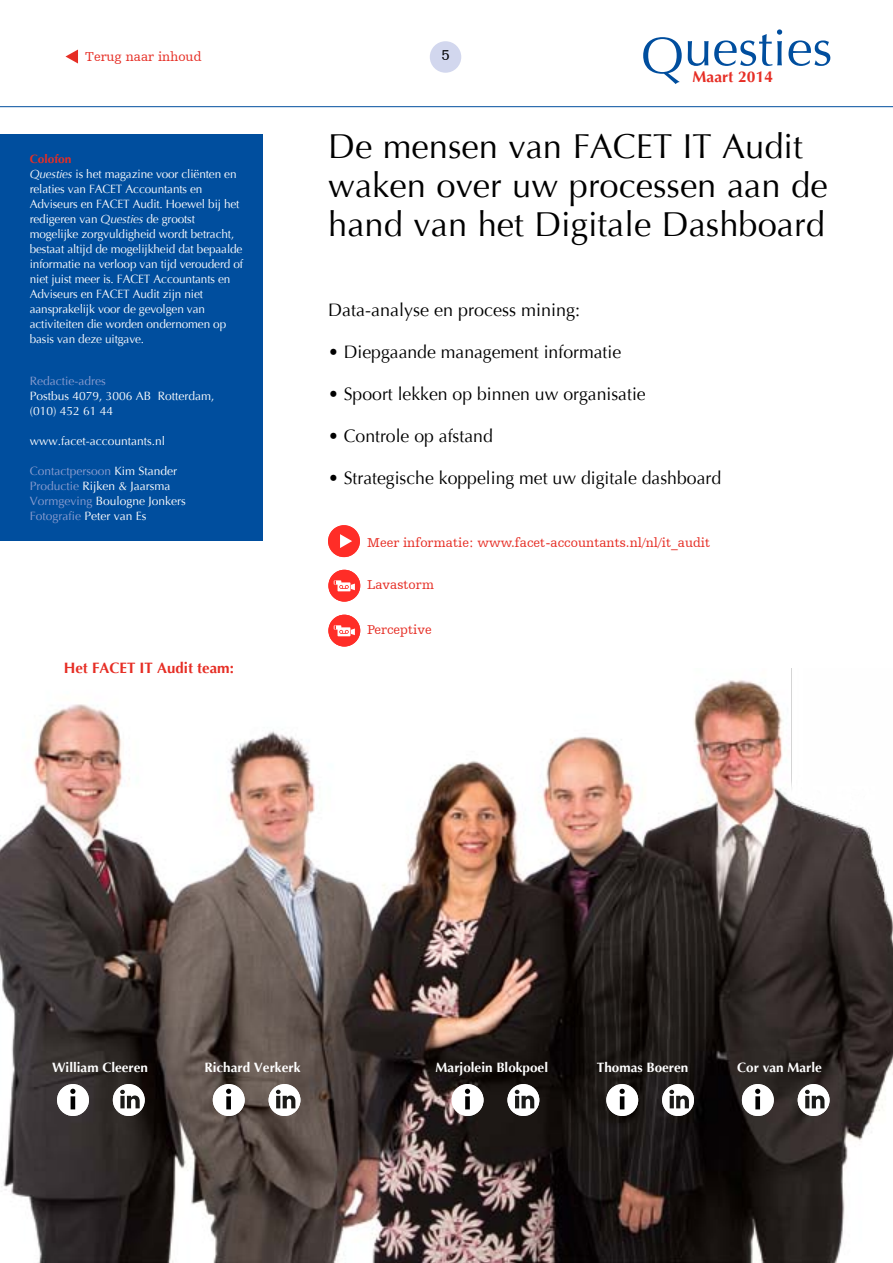
<style>
.page{position:relative;width:893px;height:1263px;background:#fff}
.page>*{position:absolute;margin:0;border:0;box-sizing:border-box;transform-origin:0 0}
.t1{font:51.45px "Optima";color:#004e9e}
.t2{font:34.5px/39px "Optima";color:#000}
.t3{font:18px "Optima";color:#000}
.t4{font:700 15.6px "Optima";color:#e62e25}
.t5{font:700 15px "Optima";color:#e62e25}
.t6{font:15px "Humanist Slabserif 712 BT";color:#000}
.t7{font:13.5px "Humanist Slabserif 712 BT";color:#e62e25}
.t8{font:700 13.5px "Optima";color:#fff}
.t9{font:12px/15px "Optima";letter-spacing:-.01em;color:#fff}
.t10{font:12px "Optima";color:#8d9ed0}
.s1{font-weight:700;color:#e62e25}
.s2{font-style:italic}
.s3{color:#8d9ed0}
</style>
<div class="page">
<div style="left:430px;top:41px;width:31px;height:32px;background:#d2d7ee;border-radius:50%"></div>
<svg style="left:65px;top:50px;width:13px;height:14px"></svg>
<hr style="left:0;top:106px;width:893px;height:1px;background:#004e9e">
<img style="left:0;top:669px;width:893px;height:594px">
<div style="left:328px;top:570px;width:32px;height:32px;background:#ff2d27;border-radius:50%"></div>
<svg style="left:334px;top:580px;width:21px;height:11px"></svg>
<div style="left:328px;top:615px;width:32px;height:31px;background:#ff2d27;border-radius:50%"></div>
<svg style="left:334px;top:625px;width:21px;height:11px"></svg>
<div style="left:328px;top:525px;width:32px;height:32px;background:#ff2d27;border-radius:50%"></div>
<svg style="left:340px;top:534px;width:12px;height:14px"></svg>
<div style="left:0;top:135px;width:263px;height:406px;background:#004e9e"></div>
<div style="left:57px;top:1084px;width:32px;height:32px;background:#fff;border-radius:50%"></div>
<svg style="left:70px;top:1089px;width:5px;height:20px"></svg>
<div style="left:113px;top:1084px;width:32px;height:32px;background:#fff;border-radius:50%"></div>
<svg style="left:120px;top:1090px;width:20px;height:18px"></svg>
<div style="left:213px;top:1084px;width:32px;height:32px;background:#fff;border-radius:50%"></div>
<svg style="left:226px;top:1089px;width:5px;height:20px"></svg>
<div style="left:269px;top:1084px;width:31px;height:32px;background:#fff;border-radius:50%"></div>
<svg style="left:276px;top:1090px;width:19px;height:18px"></svg>
<div style="left:452px;top:1084px;width:31px;height:32px;background:#fff;border-radius:50%"></div>
<svg style="left:465px;top:1089px;width:5px;height:20px"></svg>
<div style="left:507px;top:1084px;width:32px;height:32px;background:#fff;border-radius:50%"></div>
<svg style="left:515px;top:1090px;width:19px;height:18px"></svg>
<div style="left:606px;top:1084px;width:32px;height:32px;background:#fff;border-radius:50%"></div>
<svg style="left:620px;top:1089px;width:5px;height:20px"></svg>
<div style="left:662px;top:1084px;width:32px;height:32px;background:#fff;border-radius:50%"></div>
<svg style="left:669px;top:1090px;width:20px;height:18px"></svg>
<div style="left:742px;top:1084px;width:32px;height:32px;background:#fff;border-radius:50%"></div>
<svg style="left:755px;top:1089px;width:5px;height:20px"></svg>
<div style="left:798px;top:1084px;width:31px;height:32px;background:#fff;border-radius:50%"></div>
<svg style="left:805px;top:1090px;width:19px;height:18px"></svg>
<p class="t7" style="left:85px;top:49px;width:118px">Terug naar inhoud</p>
<p class="t9" style="left:30px;top:151px;width:215px"><span class="s1">Colofon<br></span><span class="s2">Questies</span> is het magazine voor cliënten en relaties van FACET Accountants en Adviseurs en FACET Audit. Hoewel bij het redigeren van <span class="s2">Questies</span> de grootst mogelijke zorgvuldigheid wordt betracht, bestaat altijd de mogelijkheid dat bepaalde informatie na verloop van tijd verouderd of niet juist meer is. FACET Accountants en Adviseurs en FACET Audit zijn niet aansprakelijk voor de gevolgen van activiteiten die worden ondernomen op basis van deze uitgave.</p>
<p class="t10" style="left:30px;top:374px;width:78px">Redactie-adres</p>
<p class="t9" style="left:30px;top:388px;width:186px">Postbus 4079, 3006 AB Rotterdam, (010) 452 61 44</p>
<p class="t9" style="left:30px;top:433px;width:137px">www.facet-accountants.nl</p>
<p class="t9" style="left:30px;top:463px;width:158px"><span class="s3">Contactpersoon</span> Kim Stander<br><span class="s3">Productie</span> Rijken &amp; Jaarsma<br><span class="s3">Vormgeving</span> Boulogne Jonkers<br><span class="s3">Fotografie</span> Peter van Es</p>
<p class="t5" style="left:64px;top:659px;width:172px">Het FACET IT Audit team:</p>
<p class="t6" style="left:441px;top:46px;width:10px">5</p>
<h1 class="t1" style="left:641px;top:18px;width:193px">Questies</h1>
<h3 class="t4" style="left:693px;top:68px;width:82px">Maart 2014</h3>
<h2 class="t2" style="left:328px;top:127px;width:501px">De mensen van FACET IT Audit waken over uw processen aan de hand van het Digitale Dashboard</h2>
<h3 class="t3" style="left:328px;top:299px;width:254px">Data-analyse en process mining:</h3>
<h3 class="t3" style="left:328px;top:341px;width:295px">• Diepgaande management informatie</h3>
<h3 class="t3" style="left:328px;top:383px;width:319px">• Spoort lekken op binnen uw organisatie</h3>
<h3 class="t3" style="left:328px;top:425px;width:166px">• Controle op afstand</h3>
<h3 class="t3" style="left:328px;top:467px;width:395px">• Strategische koppeling met uw digitale dashboard</h3>
<p class="t7" style="left:367px;top:534px;width:344px">Meer informatie: www.facet-accountants.nl/nl/it_audit</p>
<p class="t7" style="left:367px;top:577px;width:68px">Lavastorm</p>
<p class="t7" style="left:367px;top:622px;width:66px">Perceptive</p>
<p class="t8" style="left:52px;top:1059px;width:98px">William Cleeren</p>
<p class="t8" style="left:204px;top:1059px;width:98px">Richard Verkerk</p>
<p class="t8" style="left:436px;top:1059px;width:114px">Marjolein Blokpoel</p>
<p class="t8" style="left:597px;top:1059px;width:93px">Thomas Boeren</p>
<p class="t8" style="left:737px;top:1059px;width:86px">Cor van Marle</p>
</div>
